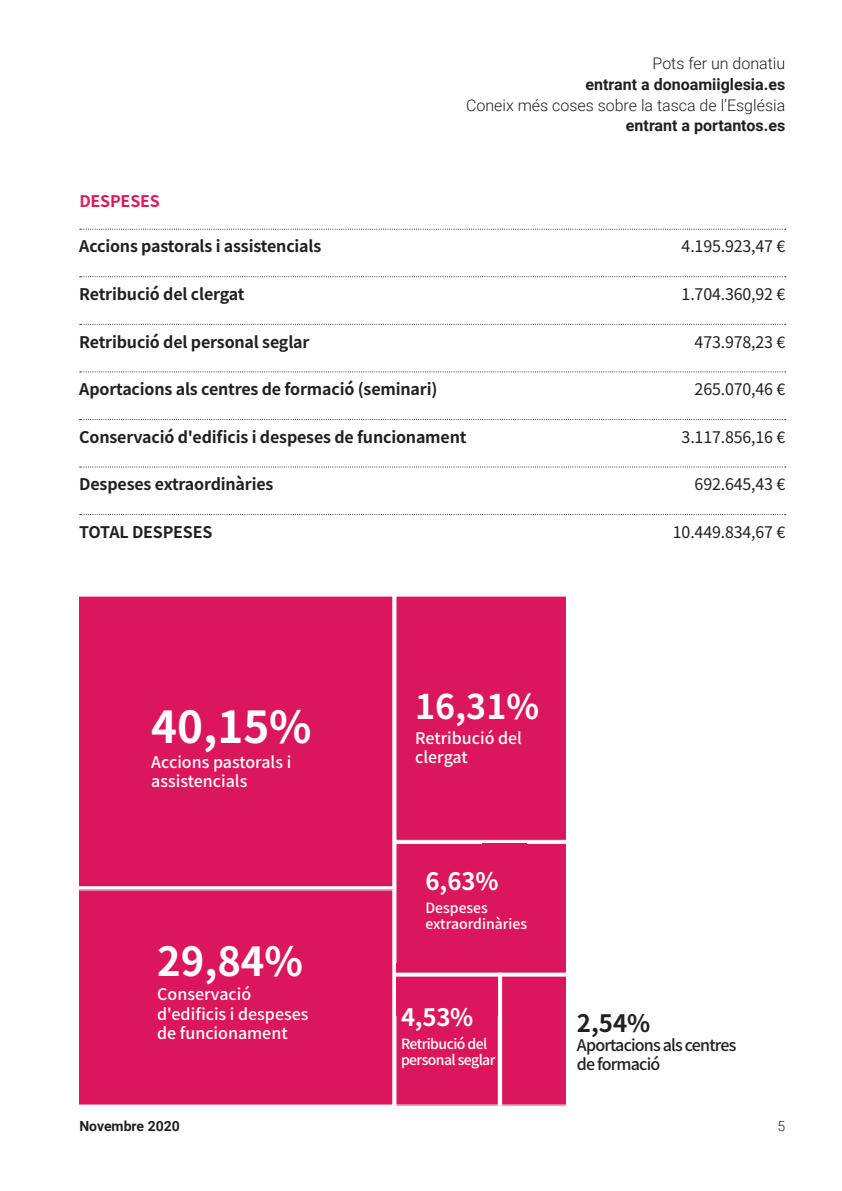
<style>
.page{position:relative;width:842px;height:1191px;background:#fff}
.page>*{position:absolute;margin:0;border:0;box-sizing:border-box;transform-origin:0 0}
.t1{font:700 44px "Noto Sans JP";color:#fff}
.t2{font:700 40px "Noto Sans JP";color:#fff}
.t3{font:700 34px "Noto Sans JP";color:#fff}
.t4{font:700 24px "Noto Sans JP";color:#fff}
.t5{font:700 24px "Noto Sans JP";color:#231f20}
.t6{font:700 16px "Noto Sans JP";letter-spacing:-.01em;color:#231f20}
.t7{font:500 16px/19.2px "Noto Sans JP";color:#fff}
.t8{font:16px "Noto Sans JP";letter-spacing:-.01em;color:#231f20}
.t9{font:300 16px "Roboto";color:#231f20}
.t10{font:700 16px "Roboto";color:#231f20}
.t11{font:500 16px/19.2px "Noto Sans JP";letter-spacing:-.05em;color:#231f20}
.t12{font:700 16px "Noto Sans JP";letter-spacing:-.01em;color:#dc185d}
.t13{font:500 14px/16.8px "Noto Sans JP";letter-spacing:-.04em;color:#fff}
.t14{font:500 14px/16.8px "Noto Sans JP";color:#fff}
.t15{font:700 14px "Roboto";color:#231f20}
.t16{font:300 14px "Roboto";color:#231f20}
</style>
<div class="page">
<div style="left:79px;top:596px;width:314px;height:291px;background:#dc165c"></div>
<div style="left:79px;top:889px;width:314px;height:216px;background:#dc165c"></div>
<div style="left:396px;top:596px;width:169px;height:244px;background:#dc165c"></div>
<svg style="left:80px;top:229px;width:706px;height:1px"></svg>
<svg style="left:80px;top:276px;width:706px;height:1px"></svg>
<svg style="left:80px;top:324px;width:706px;height:1px"></svg>
<svg style="left:80px;top:371px;width:706px;height:1px"></svg>
<svg style="left:80px;top:419px;width:706px;height:1px"></svg>
<svg style="left:80px;top:466px;width:706px;height:1px"></svg>
<svg style="left:80px;top:514px;width:706px;height:1px"></svg>
<div style="left:397px;top:843px;width:168px;height:262px;background:#dc165c"></div>
<svg style="left:396px;top:972px;width:170px;height:4px"></svg>
<hr style="left:498px;top:972px;width:4px;height:142px;background:#fff">
<p class="t12" style="left:79px;top:192px;width:82px">DESPESES</p>
<p class="t9" style="left:653px;top:52px;width:134px">Pots fer un donatiu</p>
<p class="t10" style="left:586px;top:73px;width:201px">entrant a donoamiiglesia.es</p>
<p class="t9" style="left:466px;top:94px;width:321px">Coneix més coses sobre la tasca de l’Església</p>
<p class="t10" style="left:626px;top:114px;width:161px">entrant a portantos.es</p>
<p class="t6" style="left:79px;top:237px;width:244px">Accions pastorals i assistencials</p>
<p class="t8" style="left:682px;top:237px;width:105px">4.195.923,47 €</p>
<p class="t6" style="left:79px;top:285px;width:167px">Retribució del clergat</p>
<p class="t8" style="left:682px;top:285px;width:105px">1.704.360,92 €</p>
<p class="t6" style="left:79px;top:333px;width:232px">Retribució del personal seglar</p>
<p class="t8" style="left:695px;top:333px;width:92px">473.978,23 €</p>
<p class="t6" style="left:79px;top:380px;width:360px">Aportacions als centres de formació (seminari)</p>
<p class="t8" style="left:695px;top:380px;width:92px">265.070,46 €</p>
<p class="t6" style="left:79px;top:428px;width:389px">Conservació d'edificis i despeses de funcionament</p>
<p class="t8" style="left:682px;top:428px;width:105px">3.117.856,16 €</p>
<p class="t6" style="left:79px;top:475px;width:196px">Despeses extraordinàries</p>
<p class="t8" style="left:695px;top:475px;width:92px">692.645,43 €</p>
<p class="t6" style="left:79px;top:523px;width:135px">TOTAL DESPESES</p>
<p class="t8" style="left:673px;top:523px;width:114px">10.449.834,67 €</p>
<h1 class="t1" style="left:151px;top:701px;width:162px">40,15%</h1>
<p class="t7" style="left:151px;top:752px;width:141px">Accions pastorals i assistencials</p>
<h2 class="t2" style="left:157px;top:938px;width:147px">29,84%</h2>
<p class="t7" style="left:157px;top:985px;width:153px">Conservació d'edificis i despeses de funcionament</p>
<h3 class="t3" style="left:415px;top:687px;width:125px">16,31%</h3>
<p class="t7" style="left:415px;top:728px;width:108px">Retribució del clergat</p>
<h3 class="t4" style="left:425px;top:867px;width:75px">6,63%</h3>
<p class="t14" style="left:425px;top:899px;width:103px">Despeses extraordinàries</p>
<h3 class="t4" style="left:401px;top:1003px;width:74px">4,53%</h3>
<p class="t13" style="left:401px;top:1035px;width:96px">Retribució del personal seglar</p>
<h3 class="t5" style="left:577px;top:1009px;width:75px">2,54%</h3>
<p class="t11" style="left:577px;top:1035px;width:161px">Aportacions als centres de formació</p>
<p class="t15" style="left:79px;top:1116px;width:102px">Novembre 2020</p>
<p class="t16" style="left:777px;top:1116px;width:9px">5</p>
</div>
